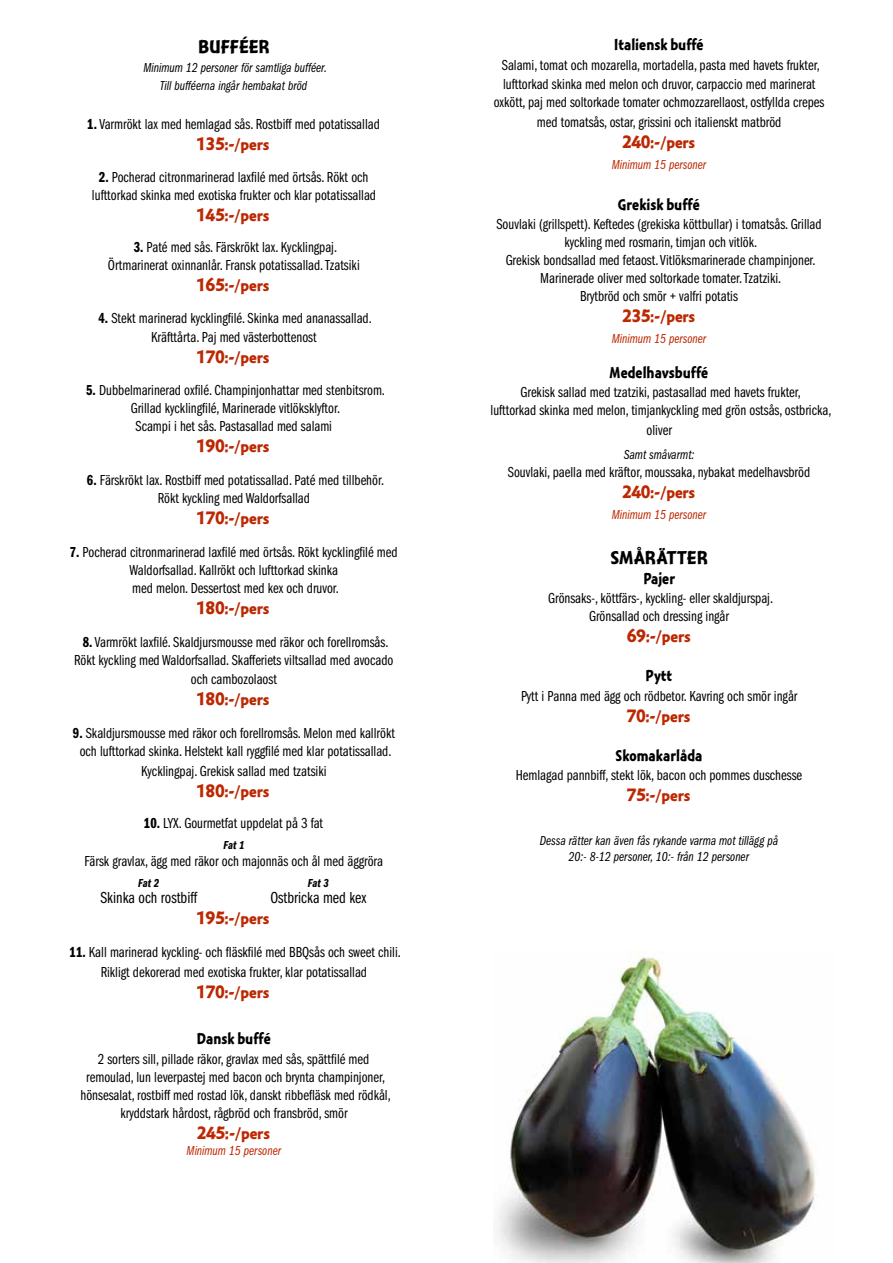
<style>
.page{position:relative;width:893px;height:1263px;background:#fff}
.page>*{position:absolute;margin:0;border:0;box-sizing:border-box;transform-origin:0 0}
.t1{font:19.5px "Montara Bold Gothic";letter-spacing:-.02em;color:#bc2802}
.t2{font:19.5px "Montara Bold Gothic";color:#000}
.t3{font:16.5px "Montara Bold Gothic";color:#000;scale:.9 1}
.t4{font:16.5px "ITC Franklin Gothic Std Bk Cp";color:#000}
.t5{font:16.5px "Montara Bold Gothic";letter-spacing:-.02em;color:#bc2802}
.t6{font:15px/18px "ITC Franklin Gothic Std Bk Cp";color:#000;text-align:center}
.t7{font:13.5px/18px "ITC Franklin Gothic Std Bk Cp It";color:#000;text-align:center}
.t8{font:13.5px "ITC Franklin Gothic Std Bk Cp It";color:#bc2802}
.t9{font:12px "ITC Franklin Gothic Std Dm Cp It";color:#000}
.s1{font-family:"ITC Franklin Gothic Std Dm Cp"}
.s2{font-size:16.5px}
.s3{font-size:19.5px}
</style>
<div class="page">
<img style="left:498px;top:951px;width:318px;height:312px">
<h1 class="t2" style="left:198px;top:36px;width:73px">BUFFÉER</h1>
<p class="t7" style="left:143px;top:59px;width:185px">Minimum 12 personer för samtliga bufféer.<br>Till bufféerna ingår hembakat bröd</p>
<p class="t6" style="left:87px;top:115px;width:294px"><span class="s1">1.</span> Varmrökt lax med hemlagad sås. Rostbiff med potatissallad</p>
<h1 class="t1" style="left:196px;top:133px;width:75px">135:-<span class="s2">/pers</span></h1>
<p class="t6" style="left:92px;top:168px;width:286px"><span class="s1">2.</span> Pocherad citronmarinerad laxfilé med örtsås. Rökt och lufttorkad skinka med exotiska frukter och klar potatissallad</p>
<h1 class="t1" style="left:196px;top:204px;width:75px">145:-<span class="s2">/pers</span></h1>
<p class="t6" style="left:108px;top:238px;width:253px"><span class="s1">3.</span> Paté med sås. Färskrökt lax. Kycklingpaj.<br>Örtmarinerat oxinnanlår. Fransk potatissallad. Tzatsiki</p>
<h1 class="t1" style="left:196px;top:274px;width:75px">165:-<span class="s2">/pers</span></h1>
<p class="t6" style="left:99px;top:308px;width:275px;line-height:19.5px"><span class="s1">4.</span> Stekt marinerad kycklingfilé. Skinka med ananassallad.<br>Kräfttårta. Paj med västerbottenost</p>
<h1 class="t1" style="left:196px;top:346px;width:75px">170:-<span class="s2">/pers</span></h1>
<p class="t6" style="left:86px;top:381px;width:300px"><span class="s1">5.</span> Dubbelmarinerad oxfilé. Champinjonhattar med stenbitsrom.<br>Grillad kycklingfilé, Marinerade vitlöksklyftor.<br>Scampi i het sås. Pastasallad med salami</p>
<h1 class="t1" style="left:196px;top:435px;width:75px">190:-<span class="s2">/pers</span></h1>
<p class="t6" style="left:87px;top:471px;width:299px"><span class="s1">6.</span> Färskrökt lax. Rostbiff med potatissallad. Paté med tillbehör.<br>Rökt kyckling med Waldorfsallad</p>
<h1 class="t1" style="left:196px;top:507px;width:75px">170:-<span class="s2">/pers</span></h1>
<p class="t6" style="left:70px;top:543px;width:329px"><span class="s1">7.</span> Pocherad citronmarinerad laxfilé med örtsås. Rökt kycklingfilé med<br>Waldorfsallad. Kallrökt och lufttorkad skinka<br>med melon. Dessertost med kex och druvor.</p>
<h1 class="t1" style="left:196px;top:597px;width:75px">180:-<span class="s2">/pers</span></h1>
<p class="t6" style="left:74px;top:633px;width:321px"><span class="s1">8.</span> Varmrökt laxfilé. Skaldjursmousse med räkor och forellromsås.<br>Rökt kyckling med Waldorfsallad. Skafferiets viltsallad med avocado</p>
<p class="t6" style="left:191px;top:670px;width:88px">och cambozolaost</p>
<h1 class="t1" style="left:196px;top:688px;width:75px">180:-<span class="s2">/pers</span></h1>
<p class="t6" style="left:73px;top:724px;width:323px"><span class="s1">9.</span> Skaldjursmousse med räkor och forellromsås. Melon med kallrökt och lufttorkad skinka. Helstekt kall ryggfilé med klar potatissallad.</p>
<p class="t6" style="left:141px;top:762px;width:187px">Kycklingpaj. Grekisk sallad med tzatsiki</p>
<h1 class="t1" style="left:196px;top:780px;width:75px">180:-<span class="s2">/pers</span></h1>
<p class="t6" style="left:144px;top:814px;width:181px"><span class="s1">10.</span> LYX. Gourmetfat uppdelat på 3 fat</p>
<p class="t9" style="left:223px;top:838px;width:23px">Fat 1</p>
<p class="t6" style="left:85px;top:852px;width:300px">Färsk gravlax, ägg med räkor och majonnäs och ål med äggröra</p>
<p class="t9" style="left:138px;top:876px;width:23px">Fat 2</p>
<p class="t9" style="left:308px;top:876px;width:23px">Fat 3</p>
<p class="t4" style="left:100px;top:889px;width:98px">Skinka och rostbiff</p>
<p class="t4" style="left:270px;top:889px;width:98px">Ostbricka med kex</p>
<h1 class="t1" style="left:196px;top:907px;width:75px">195:-<span class="s2">/pers</span></h1>
<p class="t6" style="left:70px;top:943px;width:333px;line-height:19.5px"><span class="s1">11.</span> Kall marinerad kyckling- och fläskfilé med BBQsås och sweet chili.<br>Rikligt dekorerad med exotiska frukter, klar potatissallad</p>
<h1 class="t1" style="left:196px;top:981px;width:75px">170:-<span class="s2">/pers</span></h1>
<p class="t3" style="left:197px;top:1030px;width:84px">Dansk buffé</p>
<p class="t6" style="left:81px;top:1050px;width:312px">2 sorters sill, pillade räkor, gravlax med sås, spättfilé med remoulad, lun leverpastej med bacon och brynta champinjoner, hönsesalat, rostbiff med rostad lök, danskt ribbefläsk med rödkål, kryddstark hårdost, rågbröd och fransbröd, smör</p>
<h1 class="t1" style="left:197px;top:1122px;width:75px">245:-<span class="s2">/pers</span></h1>
<p class="t8" style="left:187px;top:1143px;width:96px">Minimum 15 personer</p>
<p class="t3" style="left:614px;top:36px;width:101px">Italiensk buffé</p>
<p class="t6" style="left:502px;top:56px;width:319px;line-height:19.5px;text-align:left">Salami, tomat och mozarella, mortadella, pasta med havets frukter, lufttorkad skinka med melon och druvor, carpaccio med marinerat</p>
<p class="t6" style="left:494px;top:93px;width:332px;line-height:19.5px">oxkött, paj med soltorkade tomater ochmozzarellaost, ostfyllda crepes med tomatsås, ostar, grissini och italienskt matbröd</p>
<h1 class="t1" style="left:622px;top:131px;width:75px">240:-<span class="s2">/pers</span></h1>
<p class="t8" style="left:612px;top:157px;width:96px">Minimum 15 personer</p>
<p class="t3" style="left:618px;top:195px;width:93px">Grekisk buffé</p>
<p class="t6" style="left:496px;top:215px;width:327px">Souvlaki (grillspett). Keftedes (grekiska köttbullar) i tomatsås. Grillad kyckling med rosmarin, timjan och vitlök.<br>Grekisk bondsallad med fetaost. Vitlöksmarinerade champinjoner.<br>Marinerade oliver med soltorkade tomater. Tzatziki.<br>Brytbröd och smör + valfri potatis</p>
<h1 class="t1" style="left:622px;top:305px;width:75px">235:-<span class="s2">/pers</span></h1>
<p class="t8" style="left:612px;top:331px;width:96px">Minimum 15 personer</p>
<p class="t3" style="left:610px;top:363px;width:111px">Medelhavsbuffé</p>
<p class="t6" style="left:490px;top:383px;width:342px">Grekisk sallad med tzatziki, pastasallad med havets frukter,<br>lufttorkad skinka med melon, timjankyckling med grön ostsås, ostbricka,</p>
<p class="t6" style="left:647px;top:421px;width:27px">oliver</p>
<p class="t7" style="left:624px;top:445px;width:72px">Samt småvarmt:</p>
<p class="t6" style="left:508px;top:463px;width:304px">Souvlaki, paella med kräftor, moussaka, nybakat medelhavsbröd</p>
<h1 class="t1" style="left:622px;top:480px;width:75px">240:-<span class="s2">/pers</span></h1>
<p class="t8" style="left:612px;top:507px;width:96px">Minimum 15 personer</p>
<h1 class="t2" style="left:610px;top:547px;width:99px">SMÅRÄTTER</h1>
<p class="t3" style="left:643px;top:569px;width:37px">Pajer</p>
<p class="t6" style="left:548px;top:590px;width:226px">Grönsaks-, köttfärs-, kyckling- eller skaldjurspaj.<br>Grönsallad och dressing ingår</p>
<p class="t5" style="left:627px;top:628px;width:65px"><span class="s3">69:-</span>/pers</p>
<p class="t3" style="left:646px;top:667px;width:31px">Pytt</p>
<p class="t6" style="left:521px;top:687px;width:278px">Pytt i Panna med ägg och rödbetor. Kavring och smör ingår</p>
<p class="t5" style="left:627px;top:707px;width:65px"><span class="s3">70:-</span>/pers</p>
<p class="t3" style="left:616px;top:746px;width:98px">Skomakarlåda</p>
<p class="t6" style="left:516px;top:767px;width:288px">Hemlagad pannbiff, stekt lök, bacon och pommes duschesse</p>
<p class="t5" style="left:627px;top:787px;width:65px"><span class="s3">75:-</span>/pers</p>
<p class="t7" style="left:540px;top:833px;width:240px;line-height:16.2px">Dessa rätter kan även fås rykande varma mot tillägg på<br>20:- 8-12 personer, 10:- från 12 personer</p>
</div>
